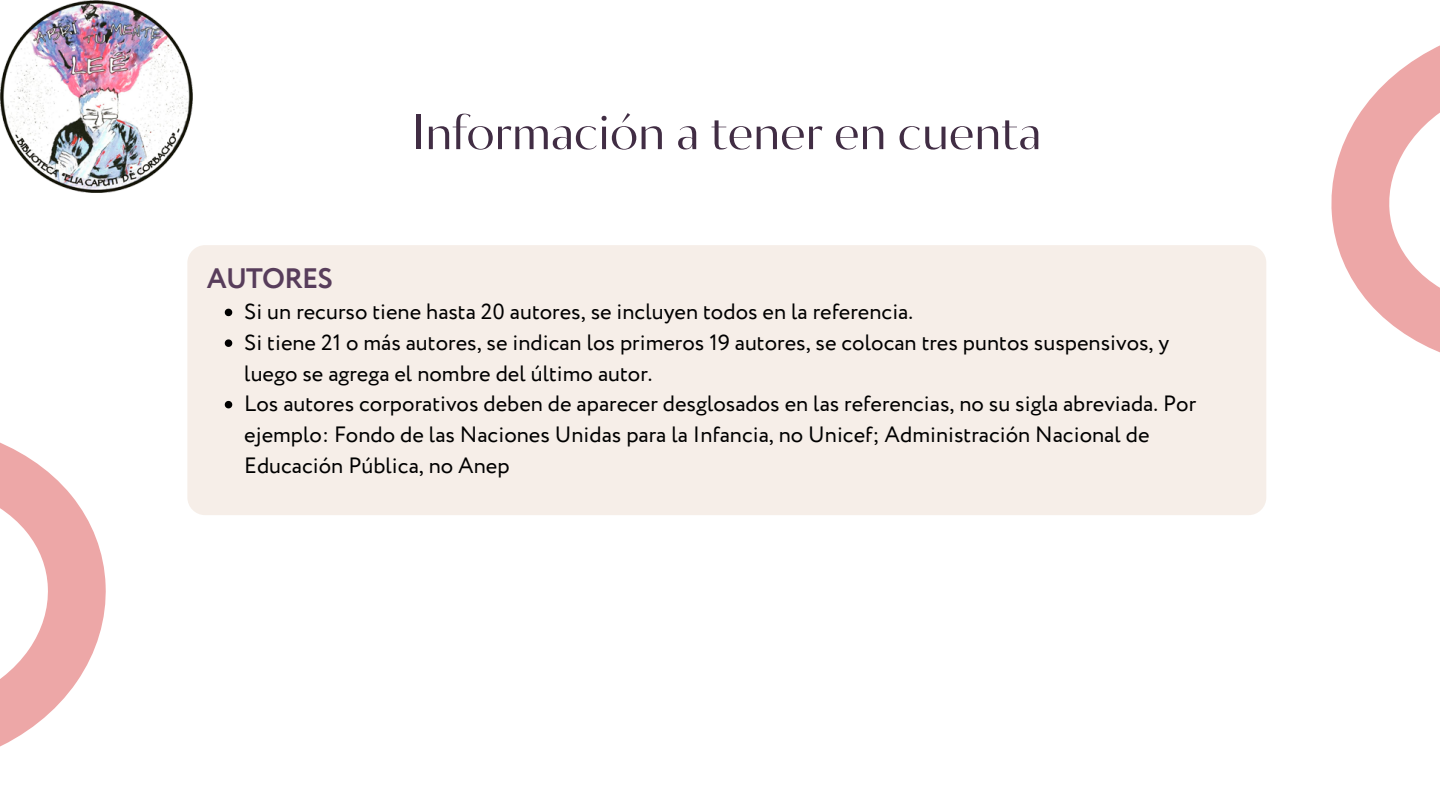
<style>
.page{position:relative;width:1440px;height:810px;background:#fff}
.page>*{position:absolute;margin:0;border:0;box-sizing:border-box;transform-origin:0 0}
.t1{font:50px "Circe Contrast";color:#412d44}
.t2{font:700 28px "Circe";letter-spacing:-.03em;color:#583d5b}
.t3{font:22.1px/30.8px "Circe";color:#000}
</style>
<div class="page">
<svg style="left:1331px;top:45px;width:109px;height:308px;fill:#eda7a7"></svg>
<div style="left:187px;top:245px;width:1079px;height:270px;background:#f6eee8;border-radius:18px"></div>
<svg style="left:225px;top:309px;width:7px;height:7px"></svg>
<svg style="left:225px;top:339px;width:7px;height:8px"></svg>
<svg style="left:225px;top:401px;width:7px;height:7px"></svg>
<svg style="left:0;top:442px;width:106px;height:305px;fill:#eda7a7"></svg>
<img style="left:0;top:0;width:193px;height:193px">
<h1 class="t1" style="left:412px;top:103px;width:631px">Información a tener en cuenta</h1>
<p class="t2" style="left:207px;top:260px;width:128px">AUTORES</p>
<p class="t3" style="left:244px;top:298px;width:953px">Si un recurso tiene hasta 20 autores, se incluyen todos en la referencia.<br>Si tiene 21 o más autores, se indican los primeros 19 autores, se colocan tres puntos suspensivos, y luego se agrega el nombre del último autor.<br>Los autores corporativos deben de aparecer desglosados en las referencias, no su sigla abreviada. Por ejemplo: Fondo de las Naciones Unidas para la Infancia, no Unicef; Administración Nacional de Educación Pública, no Anep</p>
</div>
